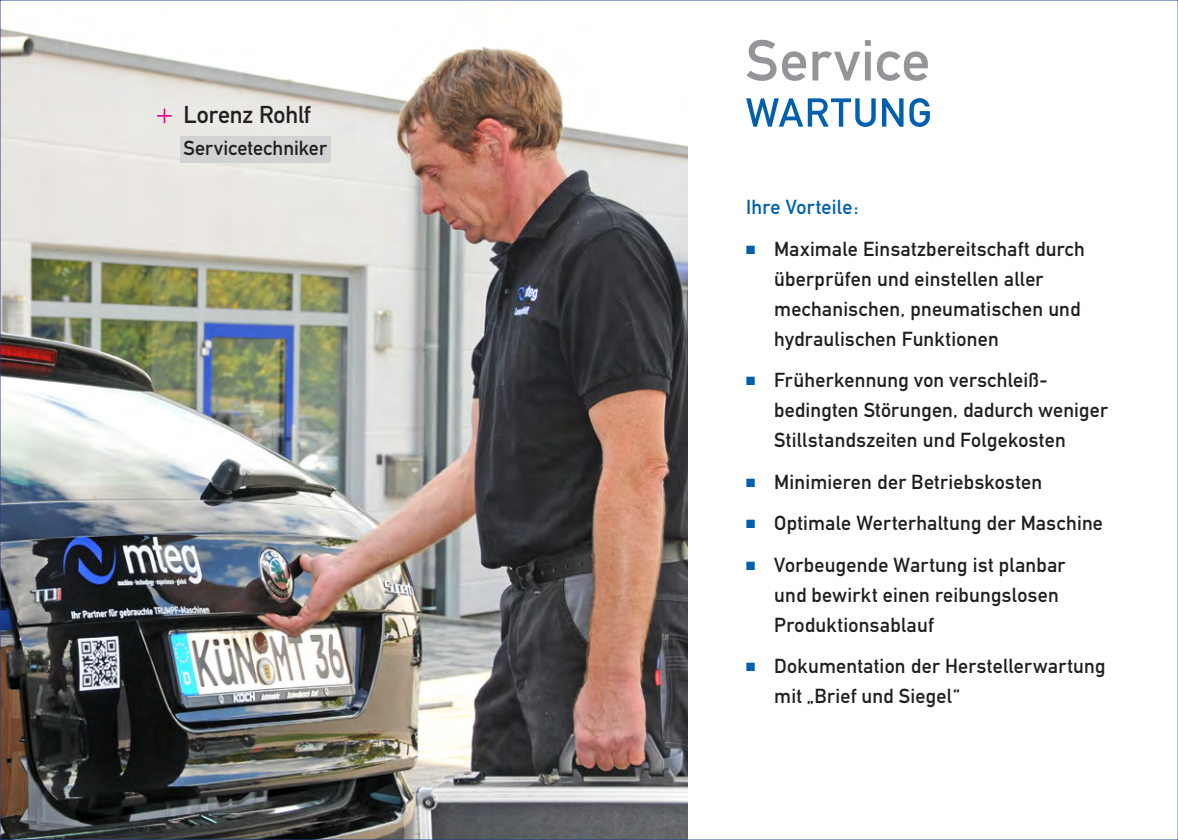
<style>
.page{position:relative;width:1178px;height:840px;background:#fff}
.page>*{position:absolute;margin:0;border:0;box-sizing:border-box;transform-origin:0 0}
.Copy_10_Pkt__Abs_2{font:24px "DIN Mittelschrift";letter-spacing:-.005em;color:#231f20}
.Copy_10_Pkt__Abs_2-2{font:20px/30px "DIN Mittelschrift";letter-spacing:.015em;color:#231f20}
.Copy_10_Pkt__Abs_2-3{font:20px "DIN Mittelschrift";letter-spacing:.01em;color:#0160ae}
.s1{color:#0160ae}
</style>
<div class="page">
<img style="left:2px;top:28px;width:686px;height:809px">
<svg style="left:746px;top:98px;width:184px;height:29px"></svg>
<svg style="left:746px;top:40px;width:182px;height:41px"></svg>
<div style="left:180px;top:136px;width:151px;height:26px;background:#d1d2d4"></div>
<svg style="left:157px;top:108px;width:15px;height:15px"></svg>
<p class="Copy_10_Pkt__Abs_2" style="left:183px;top:101px;width:129px">Lorenz Rohlf</p>
<p class="Copy_10_Pkt__Abs_2-2" style="left:183px;top:133px;width:145px">Servicetechniker</p>
<p class="Copy_10_Pkt__Abs_2-3" style="left:746px;top:195px;width:114px">Ihre Vorteile:</p>
<p class="Copy_10_Pkt__Abs_2-2" style="left:774px;top:234px;width:312px;text-indent:-28px"><span class="s1">■</span> Maximale Einsatzbereitschaft durch überprüfen und einstellen aller mechanischen, pneumatischen und hydraulischen Funktionen</p>
<p class="Copy_10_Pkt__Abs_2-2" style="left:774px;top:365px;width:335px;text-indent:-28px"><span class="s1">■</span> Früherkennung von verschleiß&shy;bedingten Störungen, dadurch weniger<br>Stillstandszeiten und Folgekosten</p>
<p class="Copy_10_Pkt__Abs_2-2" style="left:746px;top:466px;width:297px"><span class="s1">■</span> Minimieren der Betriebskosten</p>
<p class="Copy_10_Pkt__Abs_2-2" style="left:746px;top:508px;width:358px"><span class="s1">■</span> Optimale Werterhaltung der Maschine</p>
<p class="Copy_10_Pkt__Abs_2-2" style="left:774px;top:549px;width:293px;text-indent:-28px"><span class="s1">■</span> Vorbeugende Wartung ist planbar und bewirkt einen reibungslosen<br>Produktionsablauf</p>
<p class="Copy_10_Pkt__Abs_2-2" style="left:774px;top:650px;width:333px;text-indent:-28px"><span class="s1">■</span> Dokumentation der Herstellerwartung mit „Brief und Siegel“</p>
</div>
